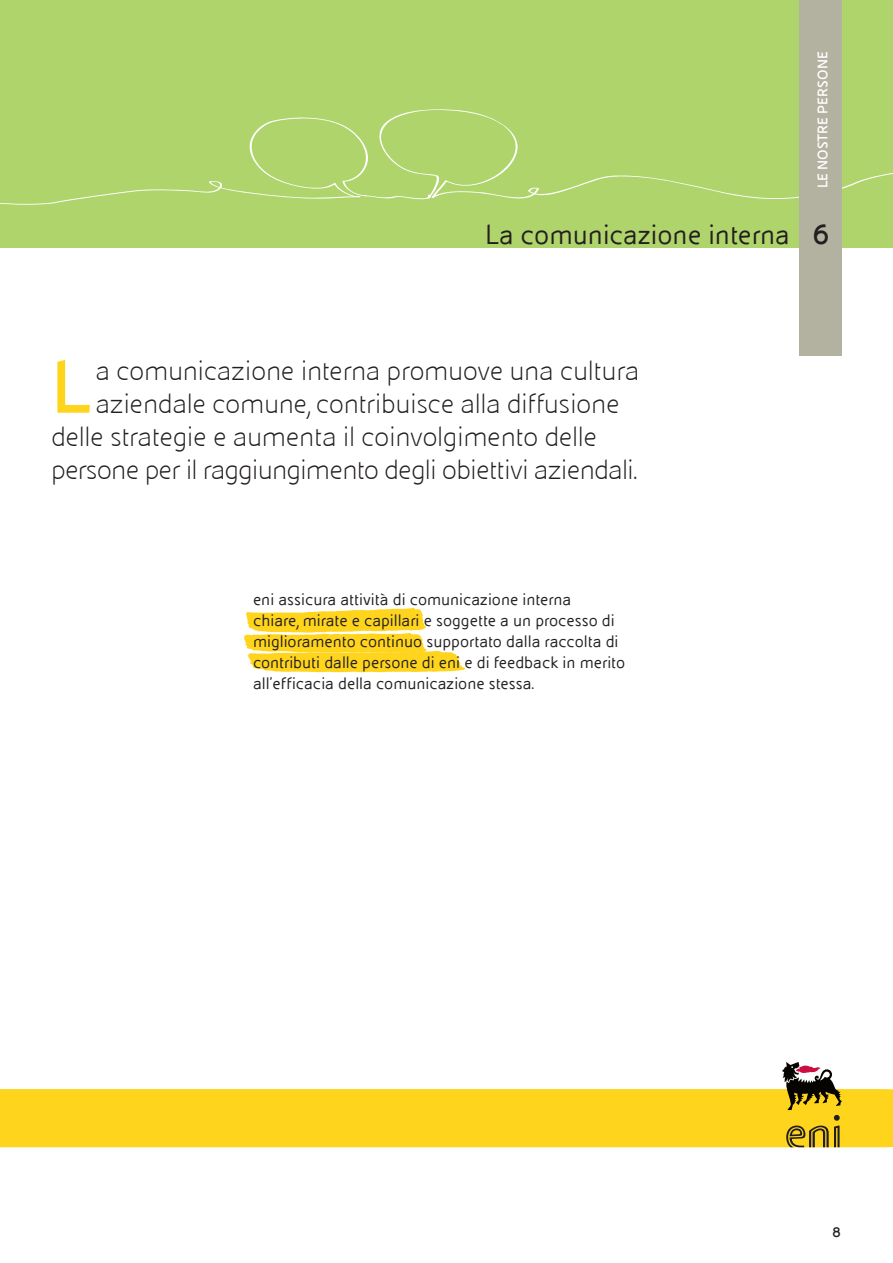
<style>
.page{position:relative;width:893px;height:1263px;background:#fff}
.page>*{position:absolute;margin:0;border:0;box-sizing:border-box;transform-origin:0 0}
.sommario{font:700 79.8px "Eni Tab";color:#fed41d}
.sommario-2{font:300 30px "Eni Tab";letter-spacing:-.015em;color:#231f20}
.intro{font:30px "Eni Exp Reg";color:#231f20}
.testo_corrente{font:18px/21px "Eni Tab Reg";color:#231f20}
.t1{font:700 15px "Eni Exp";color:#fff}
.t2{font:700 15px "Eni Tab";color:#fff}
.t3{font:700 15px "Eni Tab";color:#231f20}
.s1{font-family:"Eni Tab";font-weight:700}
</style>
<div class="page">
<div style="left:0;top:0;width:893px;height:247px;background:#afd46b"></div>
<svg style="left:0;top:117px;width:362px;height:88px"></svg>
<svg style="left:362px;top:109px;width:531px;height:101px"></svg>
<div style="left:800px;top:0;width:42px;height:355px;background:#b3b2a0"></div>
<div style="left:0;top:1089px;width:893px;height:58px;background:#fed41d"></div>
<svg style="left:782px;top:1062px;width:60px;height:85px;background:#ae943c"></svg>
<img style="left:250px;top:650px;width:216px;height:23px">
<img style="left:246px;top:607px;width:178px;height:17px">
<img style="left:244px;top:624px;width:189px;height:37px">
<p class="t2" style="left:815px;top:188px;width:139px;rotate:-90deg">LE NOSTRE PERSONE</p>
<p class="intro" style="left:485px;top:219px;width:345px">La comunicazione interna <span class="s1">6</span></p>
<p class="t1" style="left:815px;top:191px;width:141px;rotate:-90deg">SISTEMA NORMATIVO</p>
<p class="sommario" style="left:51px;top:346px;width:41px">L</p>
<p class="sommario-2" style="left:95px;top:355px;width:545px">a comunicazione interna promuove una cultura</p>
<p class="sommario-2" style="left:95px;top:388px;width:526px">aziendale comune, contribuisce alla diffusione</p>
<p class="sommario-2" style="left:51px;top:421px;width:548px">delle strategie e aumenta il coinvolgimento delle</p>
<p class="sommario-2" style="left:51px;top:454px;width:588px">persone per il raggiungimento degli obiettivi aziendali.</p>
<p class="testo_corrente" style="left:253px;top:589px;width:374px">eni assicura attività di comunicazione interna<br>chiare, mirate e capillari e soggette a un processo di miglioramento continuo supportato dalla raccolta di contributi dalle persone di eni e di feedback in merito all’efficacia della comunicazione stessa.</p>
<p class="t3" style="left:832px;top:1224px;width:10px">8</p>
</div>
